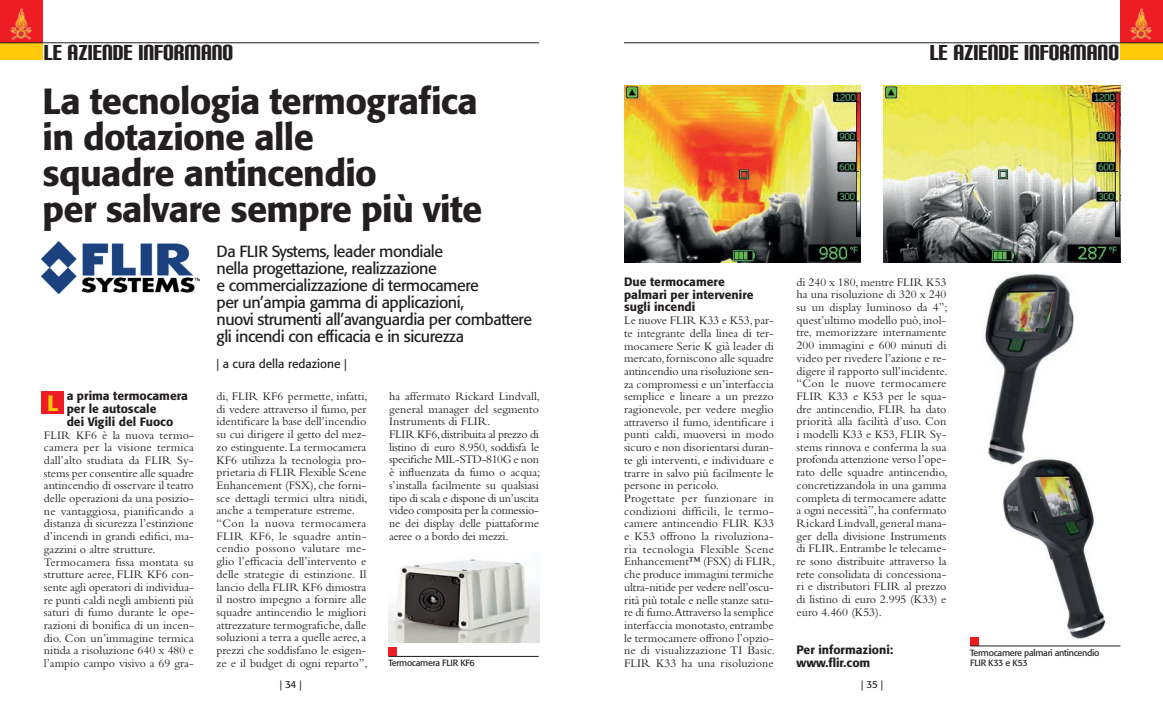
<style>
.page{position:relative;width:1163px;height:709px;background:#fff}
.page>*{position:absolute;margin:0;border:0;box-sizing:border-box;transform-origin:0 0}
.t1{font:500 36px/36px "Formata";letter-spacing:-.02em;color:#231f20}
.t2{font:26px "Carbon Block";color:#231f20}
.t3{font:500 22px "Formata";color:#feca0a}
.t4{font:16px/17px "Formata";letter-spacing:-.03em;color:#231f20}
.t5{font:12px/12.7px "Bembo";color:#231f20}
.t6{font:500 12px/12.7px "Formata";color:#231f20}
.t7{font:12px "Formata";color:#231f20}
.t8{font:10px "Formata";color:#231f20}
.t9{font:9px/10px "Formata";letter-spacing:-.03em;color:#231f20}
</style>
<div class="page">
<div style="left:0;top:43px;width:43px;height:17px;background:#feca0a"></div>
<div style="left:1120px;top:43px;width:42px;height:17px;background:#feca0a"></div>
<div style="left:0;top:0;width:43px;height:43px;background:#ee1d23"></div>
<div style="left:1120px;top:0;width:42px;height:43px;background:#ee1d23"></div>
<hr style="left:0;top:43px;width:539px;height:1px;background:#231f20">
<hr style="left:624px;top:43px;width:538px;height:1px;background:#231f20">
<img style="left:10px;top:7px;width:22px;height:33px">
<img style="left:1130px;top:7px;width:22px;height:33px">
<div style="left:42px;top:391px;width:22px;height:22px;background:#ee1d23"></div>
<img style="left:388px;top:559px;width:151px;height:83px">
<div style="left:388px;top:647px;width:9px;height:9px;background:#ee1d23"></div>
<hr style="left:388px;top:656px;width:150px;height:1px;background:#231f20">
<div style="left:969px;top:637px;width:9px;height:8px;background:#ee1d23"></div>
<hr style="left:969px;top:645px;width:151px;height:1px;background:#231f20">
<img style="left:624px;top:85px;width:236px;height:178px">
<img style="left:883px;top:85px;width:237px;height:178px">
<img style="left:985px;top:274px;width:89px;height:186px">
<img style="left:995px;top:454px;width:111px;height:185px">
<img style="left:42px;top:241px;width:157px;height:52px">
<h2 class="t2" style="left:44px;top:39px;width:191px">LE AZIENDE INFORMANO</h2>
<h2 class="t2" style="left:929px;top:39px;width:191px">LE AZIENDE INFORMANO</h2>
<h1 class="t1" style="left:43px;top:83px;width:441px">La tecnologia termografica in dotazione alle<br>squadre antincendio<br>per salvare sempre più vite</h1>
<p class="t4" style="left:216px;top:243px;width:317px">Da FLIR Systems, leader mondiale<br>nella progettazione, realizzazione<br>e commercializzazione di termocamere<br>per un’ampia gamma di applicazioni,<br>nuovi strumenti all’avanguardia per combattere gli incendi con efficacia e in sicurezza</p>
<p class="t6" style="left:67px;top:390px;width:123px">a prima termocamera per le autoscale<br>dei Vigili del Fuoco</p>
<p class="t5" style="left:44px;top:428px;width:151px">FLIR KF6 è la nuova termo&shy;camera per la visione termica dall’alto studiata da FLIR Sy&shy;stems per consentire alle squadre antincendio di osservare il teatro delle operazioni da una posizio&shy;ne vantaggiosa, pianificando a distanza di sicurezza l’estinzione d’incendi in grandi edifici, ma&shy;gazzini o altre strutture.<br>Termocamera fissa montata su strutture aeree, FLIR KF6 con&shy;sente agli operatori di individua&shy;re punti caldi negli ambienti più saturi di fumo durante le ope&shy;razioni di bonifica di un incen&shy;dio. Con un’immagine termica nitida a risoluzione 640 x 480 e l’ampio campo visivo a 69 gra-</p>
<h3 class="t3" style="left:47px;top:390px;width:13px">L</h3>
<p class="t7" style="left:216px;top:356px;width:132px">| a cura della redazione |</p>
<p class="t5" style="left:216px;top:390px;width:152px">di, FLIR KF6 permette, infatti, di vedere attraverso il fumo, per identificare la base dell’incendio su cui dirigere il getto del mez&shy;zo estinguente. La termocamera<br>KF6 utilizza la tecnologia pro&shy;prietaria di FLIR Flexible Scene<br>Enhancement (FSX), che forni&shy;sce dettagli termici ultra nitidi, anche a temperature estreme. “Con la nuova termocamera<br>FLIR KF6, le squadre antin&shy;cendio possono valutare me&shy;glio l’efficacia dell’intervento e delle strategie di estinzione. Il lancio della FLIR KF6 dimostra il nostro impegno a fornire alle squadre antincendio le migliori attrezzature termografiche, dalle soluzioni a terra a quelle aeree, a prezzi che soddisfano le esigen&shy;ze e il budget di ogni reparto”,</p>
<p class="t5" style="left:389px;top:389px;width:153px">ha affermato Rickard Lindvall, general manager del segmento<br>Instruments di FLIR.<br>FLIR KF6, distribuita al prezzo di listino di euro 8.950, soddisfa le specifiche MIL-STD-810G e non è influenzata da fumo o acqua; s’installa facilmente su qualsiasi tipo di scala e dispone di un’uscita video composita per la connessio&shy;ne dei display delle piattaforme aeree o a bordo dei mezzi.</p>
<p class="t9" style="left:388px;top:658px;width:88px">Termocamera FLIR KF6</p>
<p class="t6" style="left:624px;top:275px;width:131px">Due termocamere palmari per intervenire sugli incendi</p>
<p class="t5" style="left:624px;top:314px;width:153px">Le nuove FLIR K33 e K53, par&shy;te integrante della linea di ter&shy;mocamere Serie K già leader di mercato, forniscono alle squadre antincendio una risoluzione sen&shy;za compromessi e un’interfaccia semplice e lineare a un prezzo ragionevole, per vedere meglio attraverso il fumo, identificare i punti caldi, muoversi in modo sicuro e non disorientarsi duran&shy;te gli interventi, e individuare e trarre in salvo più facilmente le persone in pericolo.<br>Progettate per funzionare in condizioni difficili, le termo&shy;camere antincendio FLIR K33 e K53 offrono la rivoluziona&shy;ria tecnologia Flexible Scene<br>Enhancement™ (FSX) di FLIR, che produce immagini termiche ultra-nitide per vedere nell’oscu&shy;rità più totale e nelle stanze satu&shy;re di fumo.Attraverso la semplice interfaccia monotasto, entrambe le termocamere offrono l’opzio&shy;ne di visualizzazione TI Basic.<br>FLIR K33 ha una risoluzione</p>
<p class="t5" style="left:796px;top:275px;width:153px;text-align:justify">di 240 x 180, mentre FLIR K53 ha una risoluzione di 320 x 240 su un display luminoso da 4”; quest’ultimo modello può, inol&shy;tre, memorizzare internamente 200 immagini e 600 minuti di video per rivedere l’azione e re&shy;digere il rapporto sull’incidente. “Con le nuove termocamere FLIR K33 e K53 per le squa&shy;dre antincendio, FLIR ha dato priorità alla facilità d’uso. Con i modelli K33 e K53, FLIR Sy&shy;stems rinnova e conferma la sua profonda attenzione verso l’ope&shy;rato delle squadre antincendio, concretizzandola in una gamma completa di termocamere adatte a ogni necessità”, ha confermato Rickard Lindvall, general mana&shy;ger della divisione Instruments di FLIR. Entrambe le telecame&shy;re sono distribuite attraverso la rete consolidata di concessiona&shy;ri e distributori FLIR al prezzo di listino di euro 2.995 (K33) e euro 4.460 (K53).</p>
<p class="t6" style="left:796px;top:643px;width:98px">Per informazioni: www.flir.com</p>
<p class="t8" style="left:280px;top:678px;width:23px">| 34 |</p>
<p class="t8" style="left:861px;top:678px;width:23px">| 35 |</p>
<p class="t9" style="left:969px;top:648px;width:131px">Termocamere palmari antincendio<br>FLIR K33 e K53</p>
</div>
